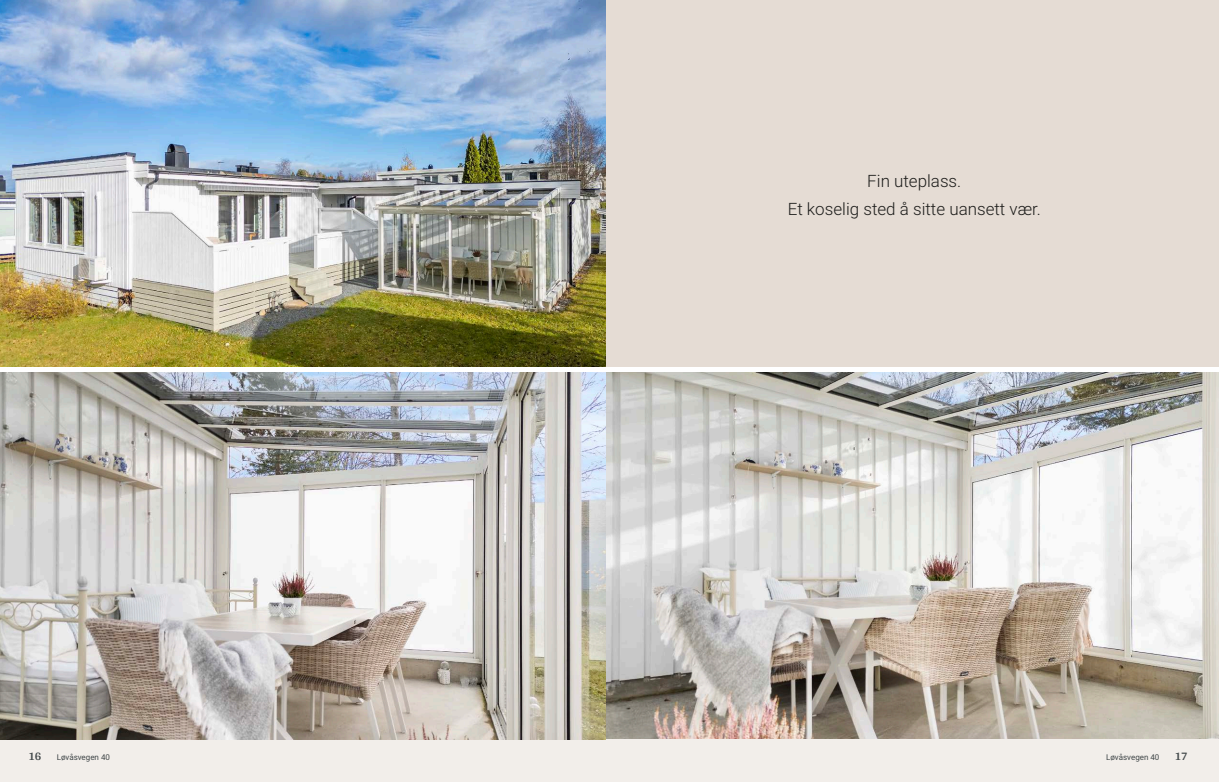
<style>
.page{position:relative;width:1219px;height:782px;background:#fff}
.page>*{position:absolute;margin:0;border:0;box-sizing:border-box;transform-origin:0 0}
.t1{font:300 17px/28px "Roboto Vitec";color:#1d1d1b;text-align:center}
.t2{font:700 12px "Arya";color:#414749}
.t3{font:8px "Roboto Vitec";color:#414749}
</style>
<div class="page">
<div style="left:0;top:739px;width:609px;height:42px;background:#f2eeea"></div>
<img style="left:0;top:0;width:607px;height:367px">
<img style="left:0;top:372px;width:607px;height:367px">
<img style="left:607px;top:372px;width:612px;height:367px">
<div style="left:607px;top:739px;width:612px;height:42px;background:#f2eeea"></div>
<div style="left:607px;top:0;width:612px;height:367px;background:#e5dcd4"></div>
<p class="t1" style="left:788px;top:166px;width:255px">Fin uteplass.<br>Et koselig sted å sitte uansett vær.</p>
<p class="t2" style="left:28px;top:749px;width:15px">16</p>
<p class="t3" style="left:57px;top:751px;width:55px">Løvåsvegen 40</p>
<p class="t3" style="left:1106px;top:751px;width:55px">Løvåsvegen 40</p>
<p class="t2" style="left:1175px;top:749px;width:15px">17</p>
</div>
